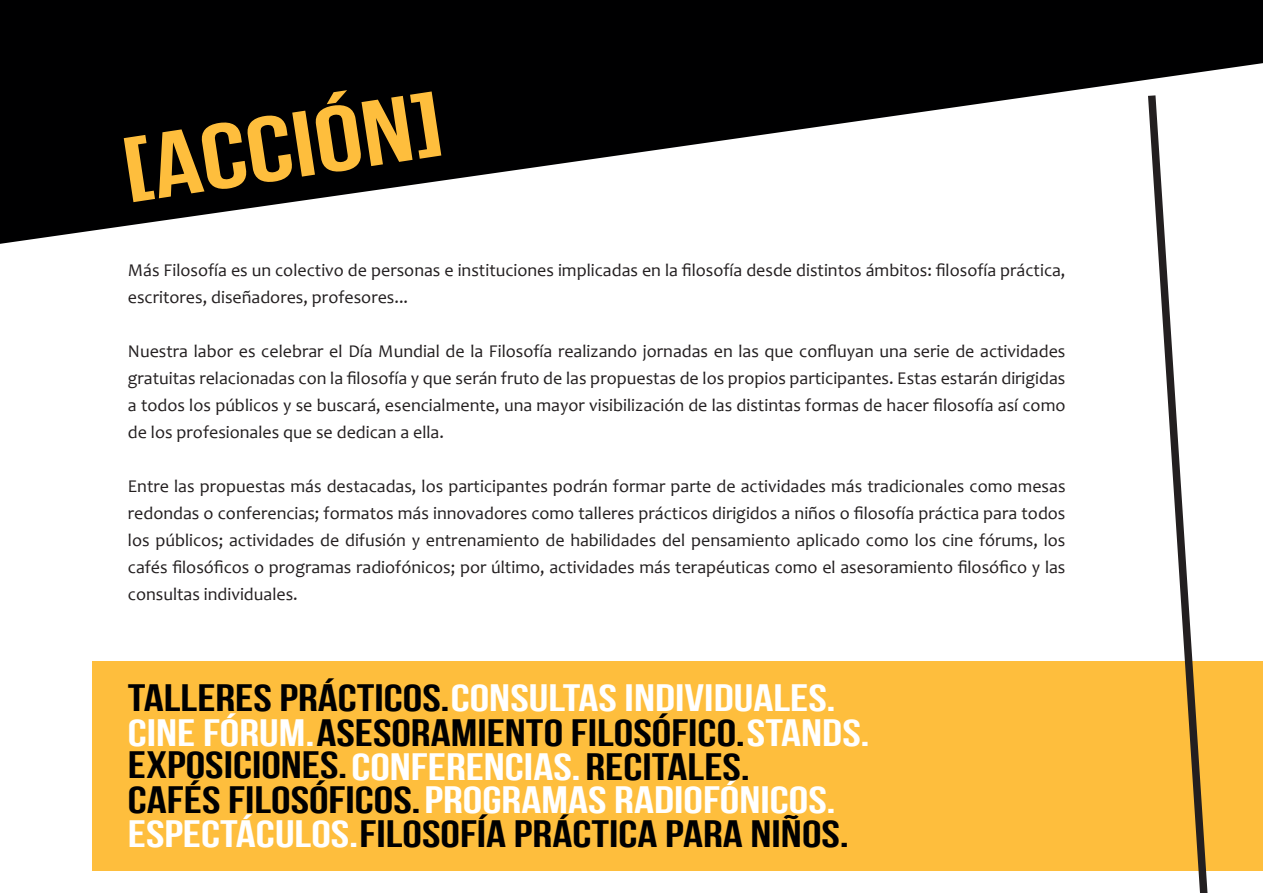
<style>
.page{position:relative;width:1263px;height:893px;background:#fff}
.page>*{position:absolute;margin:0;border:0;box-sizing:border-box;transform-origin:0 0}
.t1{font:92.55px "Bebas Neue";color:#febe3d;scale:1.29 1}
.t2{font:38.1px/67.1px "Bebas Neue";color:#000001;scale:1.29 1}
.t3{font:38.1px "Bebas Neue";color:#fff;scale:1.29 1}
.t4{font:18px/27px "Candara";color:#231f20;text-align:justify}
.s1{color:#fff}
.s2{color:#000001}
</style>
<div class="page">
<svg style="left:0;top:0;width:1263px;height:244px;fill:#000001"></svg>
<div style="left:93px;top:661px;width:1170px;height:210px;background:#febe3d"></div>
<svg style="left:1144px;top:88px;width:68px;height:805px"></svg>
<h1 class="t1" style="left:115px;top:122px;width:252px;rotate:-9deg">[ACCIÓN]</h1>
<p class="t4" style="left:128px;top:256px;width:939px">Más Filosofía es un colectivo de personas e instituciones implicadas en la filosofía desde distintos ámbitos: filosofía práctica, escritores, diseñadores, profesores...</p>
<p class="t4" style="left:128px;top:337px;width:939px">Nuestra labor es celebrar el Día Mundial de la Filosofía realizando jornadas en las que confluyan una serie de actividades gratuitas relacionadas con la filosofía y que serán fruto de las propuestas de los propios participantes. Estas estarán dirigidas a todos los públicos y se buscará, esencialmente, una mayor visibilización de las distintas formas de hacer filosofía así como de los profesionales que se dedican a ella.</p>
<p class="t4" style="left:128px;top:472px;width:939px">Entre las propuestas más destacadas, los participantes podrán formar parte de actividades más tradicionales como mesas redondas o conferencias; formatos más innovadores como talleres prácticos dirigidos a niños o filosofía práctica para todos los públicos; actividades de difusión y entrenamiento de habilidades del pensamiento aplicado como los cine fórums, los cafés filosóficos o programas radiofónicos; por último, actividades más terapéuticas como el asesoramiento filosófico y las consultas individuales.</p>
<h2 class="t2" style="left:128px;top:664px;width:550px">TALLERES PRÁCTICOS.<span class="s1">CONSULTAS INDIVIDUALES.<br></span>EXPOSICIONES.<span class="s1">CONFERENCIAS.</span>RECITALES.</h2>
<h2 class="t3" style="left:128px;top:779px;width:550px"><span class="s2">CAFÉS FILOSÓFICOS.</span>PROGRAMAS RADIOFÓNICOS.</h2>
<h2 class="t2" style="left:128px;top:699px;width:576px"><span class="s1">CINE FÓRUM.</span>ASESORAMIENTO FILOSÓFICO.<span class="s1">STANDS.</span></h2>
<h2 class="t2" style="left:128px;top:800px;width:560px"><span class="s1">ESPECTÁCULOS.</span>FILOSOFÍA PRÁCTICA PARA NIÑOS.</h2>
</div>
